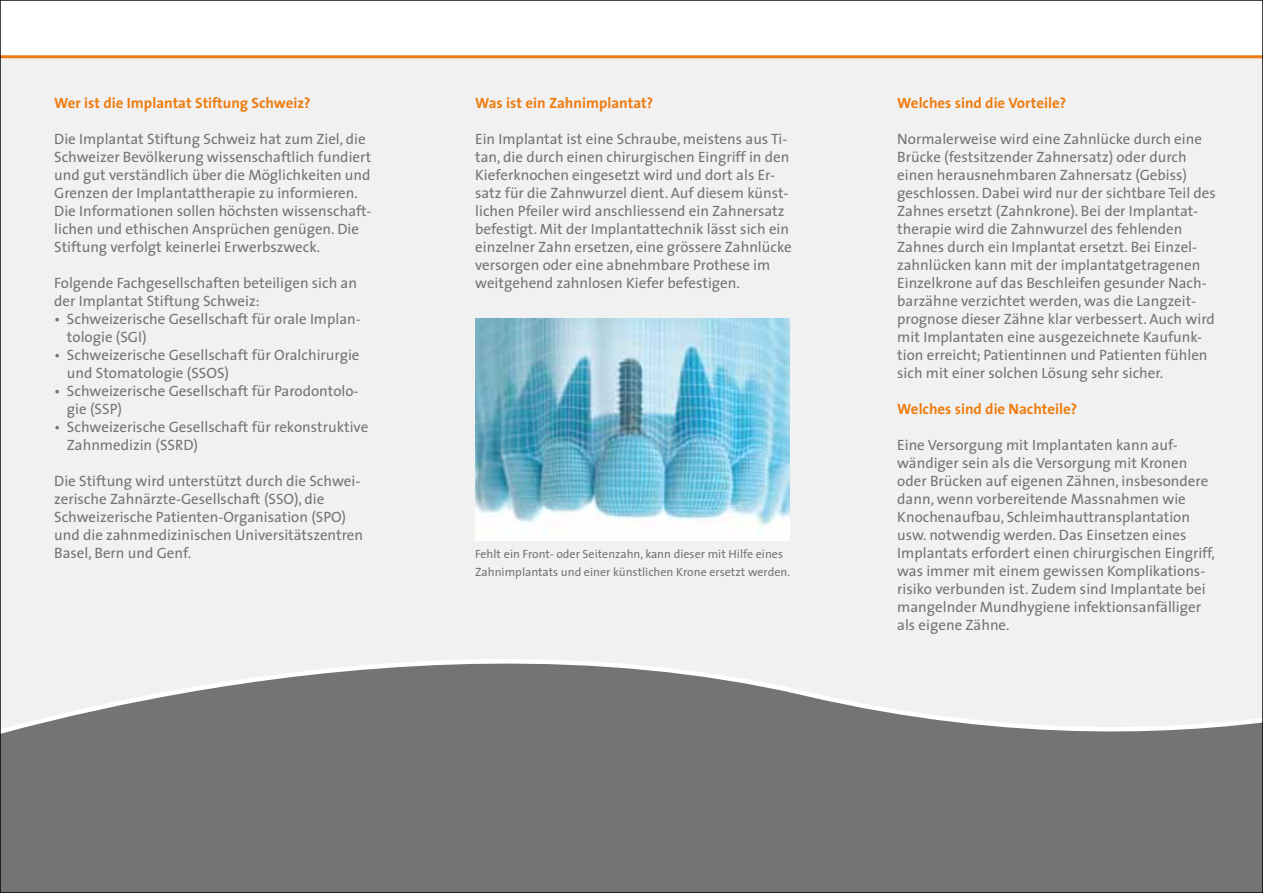
<style>
.page{position:relative;width:1263px;height:893px;background:#fff}
.page>*{position:absolute;margin:0;border:0;box-sizing:border-box;transform-origin:0 0}
.t1{font:15px/18px "The Sans";color:#747476}
.t2{font:700 15px "The Sans";color:#ee7d11}
.t3{font:12px/18px "The Sans";color:#747476}
</style>
<div class="page">
<div style="left:0;top:56px;width:1263px;height:738px;background:#f1f1f1"></div>
<hr style="left:0;top:55px;width:1263px;height:3px;background:#ee7d11">
<img style="left:476px;top:318px;width:314px;height:222px">
<svg style="left:2px;top:659px;width:1259px;height:232px"></svg>
<p class="t2" style="left:54px;top:90px;width:258px">Wer ist die Implantat Stiftung Schweiz?</p>
<p class="t1" style="left:54px;top:129px;width:319px">Die Implantat Stiftung Schweiz hat zum Ziel, die Schweizer Bevölkerung wissenschaftlich fundiert und gut verständlich über die Möglichkeiten und Grenzen der Implantattherapie zu informieren.<br>Die Informationen sollen höchsten wissenschaft&shy;lichen und ethischen Ansprüchen genügen. Die Stiftung verfolgt keinerlei Erwerbszweck.</p>
<p class="t1" style="left:54px;top:273px;width:304px">Folgende Fachgesellschaften beteiligen sich an der Implantat Stiftung Schweiz:</p>
<p class="t1" style="left:67px;top:309px;width:295px;text-indent:-13px">• Schweizerische Gesellschaft für orale Implan&shy;tologie (SGI)</p>
<p class="t1" style="left:67px;top:345px;width:294px;text-indent:-13px">• Schweizerische Gesellschaft für Oralchirurgie und Stomatologie (SSOS)</p>
<p class="t1" style="left:67px;top:381px;width:293px;text-indent:-13px">• Schweizerische Gesellschaft für Parodontolo&shy;gie (SSP)</p>
<p class="t1" style="left:67px;top:417px;width:303px;text-indent:-13px">• Schweizerische Gesellschaft für rekonstruktive<br>Zahnmedizin (SSRD)</p>
<p class="t1" style="left:54px;top:471px;width:310px">Die Stiftung wird unterstützt durch die Schwei&shy;zerische Zahnärzte-Gesellschaft (SSO), die Schweizerische Patienten-Organisation (SPO) und die zahnmedizinischen Universitätszentren Basel, Bern und Genf.</p>
<p class="t2" style="left:475px;top:90px;width:179px">Was ist ein Zahnimplantat?</p>
<p class="t1" style="left:475px;top:129px;width:318px">Ein Implantat ist eine Schraube, meistens aus Ti&shy;tan, die durch einen chirurgischen Eingriff in den Kieferknochen eingesetzt wird und dort als Er&shy;satz für die Zahnwurzel dient. Auf diesem künst&shy;lichen Pfeiler wird anschliessend ein Zahnersatz befestigt. Mit der Implantattechnik lässt sich ein einzelner Zahn ersetzen, eine grössere Zahnlücke versorgen oder eine abnehmbare Prothese im weitgehend zahnlosen Kiefer befestigen.</p>
<p class="t3" style="left:475px;top:545px;width:316px">Fehlt ein Front- oder Seitenzahn, kann dieser mit Hilfe eines<br>Zahnimplantats und einer künstlichen Krone ersetzt werden.</p>
<p class="t2" style="left:897px;top:90px;width:170px">Welches sind die Vorteile?</p>
<p class="t1" style="left:897px;top:129px;width:320px">Normalerweise wird eine Zahnlücke durch eine Brücke (festsitzender Zahnersatz) oder durch einen herausnehmbaren Zahnersatz (Gebiss) geschlossen. Dabei wird nur der sichtbare Teil des Zahnes ersetzt (Zahnkrone). Bei der Implantat&shy;therapie wird die Zahnwurzel des fehlenden Zahnes durch ein Implantat ersetzt. Bei Einzel&shy;zahnlücken kann mit der implantatgetragenen Einzelkrone auf das Beschleifen gesunder Nach&shy;barzähne verzichtet werden, was die Langzeit&shy;prognose dieser Zähne klar verbessert. Auch wird mit Implantaten eine ausgezeichnete Kaufunk&shy;tion erreicht; Patientinnen und Patienten fühlen sich mit einer solchen Lösung sehr sicher.</p>
<p class="t2" style="left:897px;top:396px;width:182px">Welches sind die Nachteile?</p>
<p class="t1" style="left:897px;top:435px;width:319px">Eine Versorgung mit Implantaten kann auf&shy;wändiger sein als die Versorgung mit Kronen oder Brücken auf eigenen Zähnen, insbesondere dann, wenn vorbereitende Massnahmen wie Knochenaufbau, Schleimhauttransplantation usw. notwendig werden. Das Einsetzen eines Implantats erfordert einen chirurgischen Eingriff, was immer mit einem gewissen Komplikations&shy;risiko verbunden ist. Zudem sind Implantate bei mangelnder Mundhygiene infektionsanfälliger als eigene Zähne.</p>
</div>
